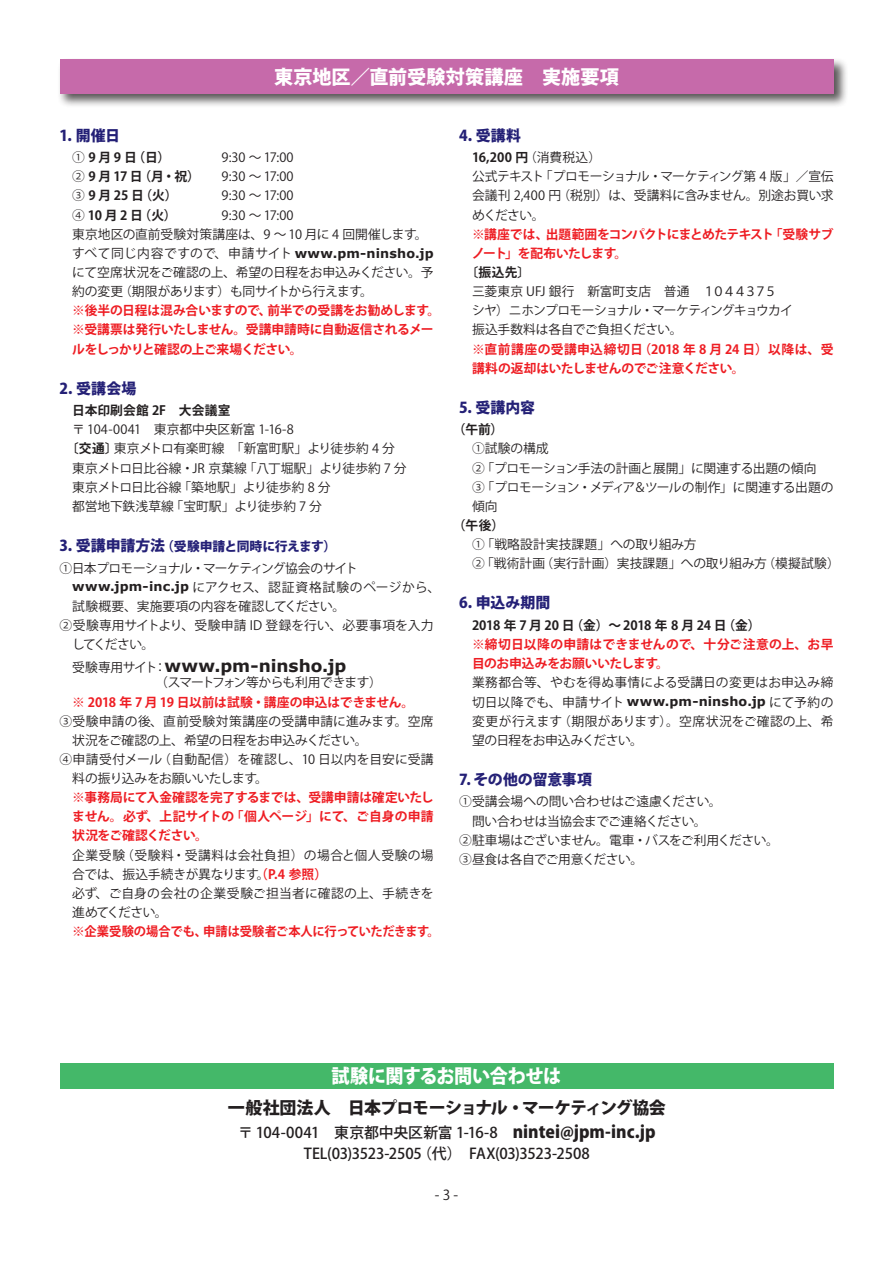
<style>
.page{position:relative;width:893px;height:1263px;background:#fff}
.page>*{position:absolute;margin:0;border:0;box-sizing:border-box;transform-origin:0 0}
.t1{font:800 19.2px "Koz Go Pro";letter-spacing:-.005em;color:#fff}
.t2{font:800 19.2px "Koz Go Pro";letter-spacing:-.025em;color:#fff;scale:.95 1}
.t3{font:800 16.95px "Koz Go Pro";letter-spacing:-.04em;color:#231f20}
.t4{font:700 16.95px "Verdana";color:#231f20}
.t5{font:500 14.85px "Koz Go Pro";letter-spacing:-.01em;color:#231f20}
.t6{font:800 14.85px "Koz Go Pr 6 N";letter-spacing:.005em;color:#242076}
.t7{font:13.8px "Koz Go Pr 6 N";color:#231f20}
.t8{font:12.75px/19.2px "Koz Go Pr 6 N";letter-spacing:-.015em;color:#231f20;text-align:justify}
.t9{font:700 12.75px/19.2px "Koz Go Pr 6 N";letter-spacing:-.015em;color:#ee1d23}
.t10{font:12.75px/19.2px "Koz Go Pr 6 N";letter-spacing:.01em;color:#231f20}
.t11{font:12.75px "Koz Go Pr 6 N";letter-spacing:-.06em;color:#231f20}
.t12{font:700 12.75px/19.2px "Koz Go Pr 6 N";letter-spacing:.005em;color:#ee1d23}
.t13{font:12.75px/19.2px "Koz Go Pr 6 N";letter-spacing:.025em;color:#231f20}
.t14{font:700 12.75px/19.2px "Koz Go Pr 6 N";letter-spacing:-.055em;color:#ee1d23}
.t15{font:12.75px "Koz Go Pro";letter-spacing:-.005em;color:#231f20}
.t16{font:700 12.75px "Koz Go Pr 6 N";color:#231f20}
.t17{font:700 12.75px "Koz Go Pro";letter-spacing:.205em;color:#231f20}
.t18{font:12.75px/19.2px "Koz Go Pr 6 N";letter-spacing:.015em;color:#231f20}
.t19{font:12.75px "Koz Go Pr 6 N";letter-spacing:-.035em;color:#231f20}
.t20{font:12.75px "Koz Go Pr 6 N";letter-spacing:.005em;color:#231f20}
.t21{font:700 12.75px "Koz Go Pr 6 N";letter-spacing:-.02em;color:#231f20}
.t22{font:12.75px "Koz Go Pr 6 N";letter-spacing:-.04em;color:#231f20}
.t23{font:800 12.75px "Koz Go Pr 6 N";letter-spacing:-.015em;color:#242076}
.s1{font-weight:400}
.s2{font-family:"Verdana";font-weight:700}
.s3{font-weight:700}
.s4{font-size:14.85px}
.s5{font-family:"Koz Go Pr 6 N";font-weight:400;font-size:12.75px}
.s6{font-weight:700;color:#ee1d23}
.s7{font-weight:800;font-size:16.95px}
</style>
<div class="page">
<div style="left:60px;top:1063px;width:773px;height:26px;background:#44b869"></div>
<div style="left:58px;top:58px;width:790px;height:50px;background:#231f20;opacity:.75"></div>
<div style="left:60px;top:60px;width:773px;height:34px;background:#c66aaa"></div>
<p class="t1" style="left:274px;top:64px;width:346px">東京地区／直前受験対策講座　実施要項</p>
<p class="t6" style="left:60px;top:127px;width:62px">1. 開催日</p>
<p class="t17" style="left:72px;top:149px;width:99px"><span class="s1">①</span>9月9日（日）</p>
<p class="t15" style="left:222px;top:149px;width:74px">9:30 ～ 17:00</p>
<p class="t17" style="left:72px;top:168px;width:129px"><span class="s1">②</span> 9 月 17 日（月・祝）</p>
<p class="t15" style="left:222px;top:168px;width:74px">9:30 ～ 17:00</p>
<p class="t17" style="left:72px;top:188px;width:107px"><span class="s1">③</span> 9 月25日（火）</p>
<p class="t15" style="left:222px;top:188px;width:74px">9:30 ～ 17:00</p>
<p class="t17" style="left:72px;top:207px;width:106px"><span class="s1">④</span> 10 月2日（火）</p>
<p class="t15" style="left:222px;top:207px;width:74px">9:30 ～ 17:00</p>
<p class="t8" style="left:72px;top:225px;width:357px">東京地区の直前受験対策講座は、9 ～ 10 月に 4 回開催します。</p>
<p class="t8" style="left:72px;top:244px;width:363px">すべて同じ内容ですので、申請サイト <span class="s2">www.pm-ninsho.jp</span>にて空席状況をご確認の上、希望の日程をお申込みください。予約の変更（期限があります）も同サイトから行えます。</p>
<p class="t9" style="left:72px;top:301px;width:369px">※後半の日程は混み合いますので、前半での受講をお勧めします。</p>
<p class="t9" style="left:72px;top:320px;width:363px">※受講票は発行いたしません。受講申請時に自動返信されるメールをしっかりと確認の上ご来場ください。</p>
<p class="t6" style="left:60px;top:380px;width:78px">2. 受講会場</p>
<p class="t16" style="left:72px;top:403px;width:160px">日本印刷会館 2F　大会議室</p>
<p class="t8" style="left:72px;top:420px;width:223px">〒 104-0041　東京都中央区新富 1-16-8</p>
<p class="t8" style="left:66px;top:439px;width:331px"><span class="s3">〔交通〕</span>東京メトロ有楽町線　「新富町駅」より徒歩約 4 分</p>
<p class="t8" style="left:72px;top:459px;width:336px">東京メトロ日比谷線・JR 京葉線「八丁堀駅」より徒歩約 7 分</p>
<p class="t8" style="left:72px;top:478px;width:260px">東京メトロ日比谷線「築地駅」より徒歩約 8 分</p>
<p class="t8" style="left:72px;top:497px;width:251px">都営地下鉄浅草線「宝町駅」より徒歩約 7 分</p>
<p class="t23" style="left:60px;top:539px;width:278px"><span class="s4">3. 受講申請方法</span>（受験申請と同時に行えます）</p>
<p class="t22" style="left:60px;top:561px;width:300px">①日本プロモーショナル・マーケティング協会のサイト</p>
<p class="t10" style="left:72px;top:578px;width:369px"><span class="s2">www.jpm-inc.jp</span> にアクセス、認証資格試験のページから、試験概要、実施要項の内容を確認してください。</p>
<p class="t8" style="left:72px;top:616px;width:363px;text-indent:-13px">②受験専用サイトより、受験申請 ID 登録を行い、必要事項を入力してください。</p>
<p class="t4" style="left:72px;top:653px;width:276px"><span class="s5">受験専用サイト：</span>www.pm-ninsho.jp</p>
<p class="t11" style="left:72px;top:675px;width:311px">　　　　　　　（スマートフォン等からも利用できます）</p>
<p class="t9" style="left:72px;top:692px;width:343px">※ 2018 年 7 月 19 日以前は試験・講座の申込はできません。</p>
<p class="t10" style="left:72px;top:712px;width:363px;text-indent:-13px">③受験申請の後、直前受験対策講座の受講申請に進みます。空席状況をご確認の上、希望の日程をお申込みください。</p>
<p class="t8" style="left:72px;top:750px;width:363px;text-indent:-13px">④申請受付メール（自動配信）を確認し、10 日以内を目安に受講料の振り込みをお願いいたします。</p>
<p class="t9" style="left:72px;top:788px;width:363px;text-align:justify">※事務局にて入金確認を完了するまでは、受講申請は確定いたしません。必ず、上記サイトの「個人ページ」にて、ご自身の申請状況をご確認ください。</p>
<p class="t13" style="left:72px;top:845px;width:363px">企業受験（受験料・受講料は会社負担）の場合と個人受験の場合では、振込手続きが異なります。<span class="s6">（P.4 参照）</span></p>
<p class="t18" style="left:72px;top:884px;width:363px">必ず、ご自身の会社の企業受験ご担当者に確認の上、手続きを進めてください。</p>
<p class="t9" style="left:72px;top:922px;width:369px">※企業受験の場合でも、申請は受験者ご本人に行っていただきます。</p>
<p class="t6" style="left:459px;top:127px;width:63px">4. 受講料</p>
<p class="t16" style="left:472px;top:150px;width:131px">16,200 円<span class="s1">（消費税込）</span></p>
<p class="t8" style="left:472px;top:167px;width:363px">公式テキスト「プロモーショナル・マーケティング第 4 版」／宣伝会議刊 2,400 円（税別）は、受講料に含みません。別途お買い求めください。</p>
<p class="t14" style="left:472px;top:225px;width:363px">※講座では、出題範囲をコンパクトにまとめたテキスト「受験サブノート」を配布いたします。</p>
<p class="t16" style="left:466px;top:265px;width:66px">〔振込先〕</p>
<p class="t8" style="left:472px;top:282px;width:306px">三菱東京 UFJ 銀行　新富町支店　普通　１０４４３７５</p>
<p class="t11" style="left:472px;top:303px;width:322px">シヤ）ニホンプロモーショナル・マーケティングキョウカイ</p>
<p class="t8" style="left:472px;top:320px;width:212px">振込手数料は各自でご負担ください。</p>
<p class="t12" style="left:472px;top:340px;width:363px">※直前講座の受講申込締切日（2018 年 8 月 24 日）以降は、受講料の返却はいたしませんのでご注意ください。</p>
<p class="t6" style="left:459px;top:399px;width:77px">5. 受講内容</p>
<p class="t16" style="left:453px;top:422px;width:52px">（午前）</p>
<p class="t8" style="left:472px;top:439px;width:78px">①試験の構成</p>
<p class="t8" style="left:472px;top:459px;width:346px">②「プロモーション手法の計画と展開」に関連する出題の傾向</p>
<p class="t8" style="left:472px;top:478px;width:363px">③「プロモーション・メディア＆ツールの制作」に関連する出題の傾向</p>
<p class="t16" style="left:453px;top:518px;width:53px">（午後）</p>
<p class="t8" style="left:472px;top:535px;width:226px">①「戦略設計実技課題」への取り組み方</p>
<p class="t20" style="left:472px;top:556px;width:369px">②「戦術計画（実行計画）実技課題」への取り組み方（模擬試験）</p>
<p class="t6" style="left:459px;top:595px;width:93px">6. 申込み期間</p>
<p class="t21" style="left:472px;top:618px;width:290px">2018 年 7 月 20 日（金）～ 2018 年 8 月 24 日（金）</p>
<p class="t9" style="left:472px;top:635px;width:363px">※締切日以降の申請はできませんので、十分ご注意の上、お早目のお申込みをお願いいたします。</p>
<p class="t8" style="left:472px;top:673px;width:363px">業務都合等、やむを得ぬ事情による受講日の変更はお申込み締切日以降でも、申請サイト <span class="s2">www.pm-ninsho.jp</span> にて予約の変更が行えます（期限があります）。空席状況をご確認の上、希望の日程をお申込みください。</p>
<p class="t6" style="left:459px;top:771px;width:134px">7. その他の留意事項</p>
<p class="t8" style="left:459px;top:792px;width:264px">①受講会場への問い合わせはご遠慮ください。</p>
<p class="t19" style="left:472px;top:814px;width:236px">問い合わせは当協会までご連絡ください。</p>
<p class="t8" style="left:459px;top:831px;width:321px">②駐車場はございません。電車・バスをご利用ください。</p>
<p class="t19" style="left:459px;top:852px;width:185px">③昼食は各自でご用意ください。</p>
<p class="t2" style="left:332px;top:1063px;width:243px">試験に関するお問い合わせは</p>
<p class="t3" style="left:228px;top:1097px;width:439px">一般社団法人　日本プロモーショナル・マーケティング協会</p>
<p class="t5" style="left:238px;top:1123px;width:419px">〒 104-0041　東京都中央区新富 1-16-8　<span class="s7">nintei@jpm-inc.jp</span></p>
<p class="t5" style="left:304px;top:1144px;width:288px">TEL(03)3523-2505（代）　FAX(03)3523-2508</p>
<p class="t7" style="left:435px;top:1187px;width:25px">- 3 -</p>
</div>
